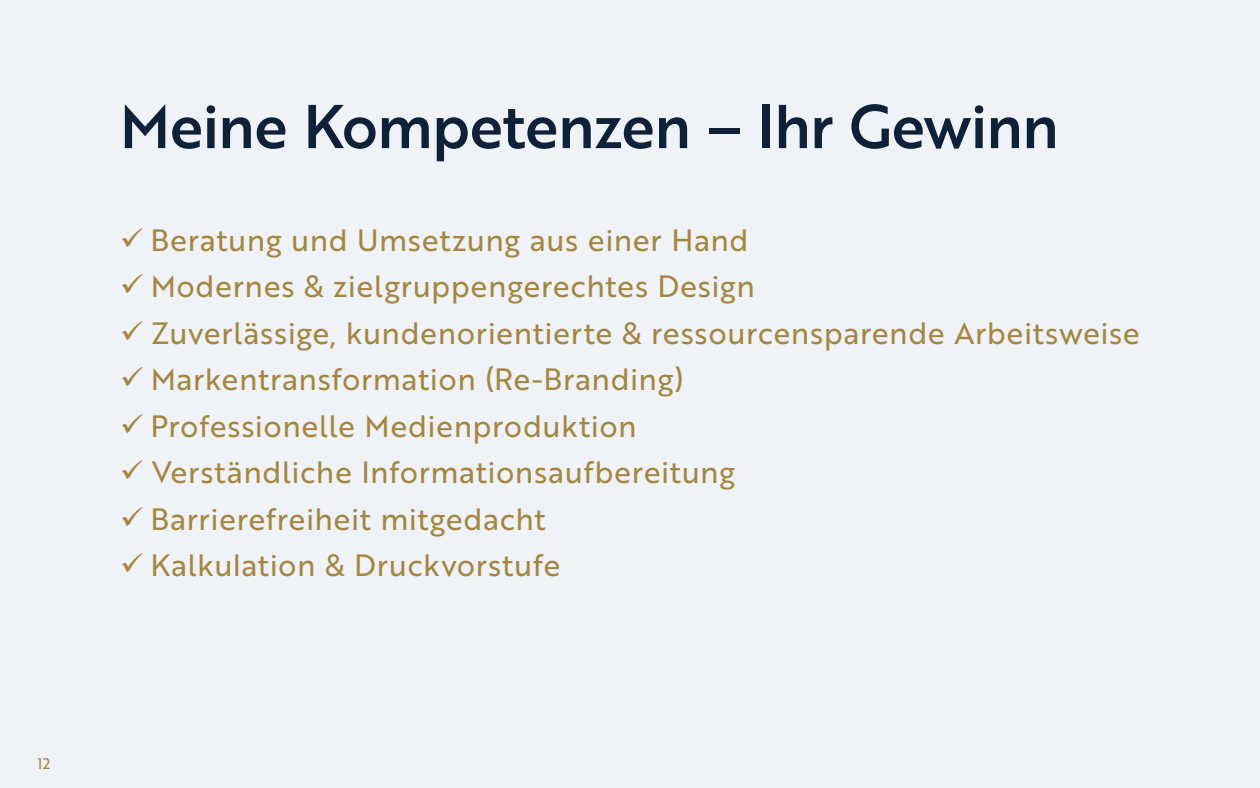
<style>
.page{position:relative;width:1260px;height:788px;background:#eff2f7}
.page>*{position:absolute;margin:0;border:0;box-sizing:border-box;transform-origin:0 0}
.t1{font:60px "Brother 1816 Medium";letter-spacing:-.015em;color:#0f2138}
.t2{font:30px "Brother 1816 Regular";letter-spacing:.02em;color:#a48640}
.t3{font:15px "Brother 1816 Regular";color:#a48640}
</style>
<div class="page">
<h1 class="t1" style="left:120px;top:81px;width:941px">Meine Kompetenzen – Ihr Gewinn</h1>
<p class="t2" style="left:120px;top:217px;width:630px">✓ Beratung und Umsetzung aus einer Hand</p>
<p class="t2" style="left:120px;top:264px;width:636px">✓ Modernes &amp; zielgruppengerechtes Design</p>
<p class="t2" style="left:120px;top:310px;width:1021px">✓ Zuverlässige, kundenorientierte &amp; ressourcensparende Arbeitsweise</p>
<p class="t2" style="left:120px;top:357px;width:565px">✓ Markentransformation (Re-Branding)</p>
<p class="t2" style="left:120px;top:403px;width:518px">✓ Professionelle Medienproduktion</p>
<p class="t2" style="left:120px;top:450px;width:617px">✓ Verständliche Informationsaufbereitung</p>
<p class="t2" style="left:120px;top:496px;width:427px">✓ Barrierefreiheit mitgedacht</p>
<p class="t2" style="left:120px;top:543px;width:442px">✓ Kalkulation &amp; Druckvorstufe</p>
<p class="t3" style="left:38px;top:752px;width:14px">12</p>
</div>
